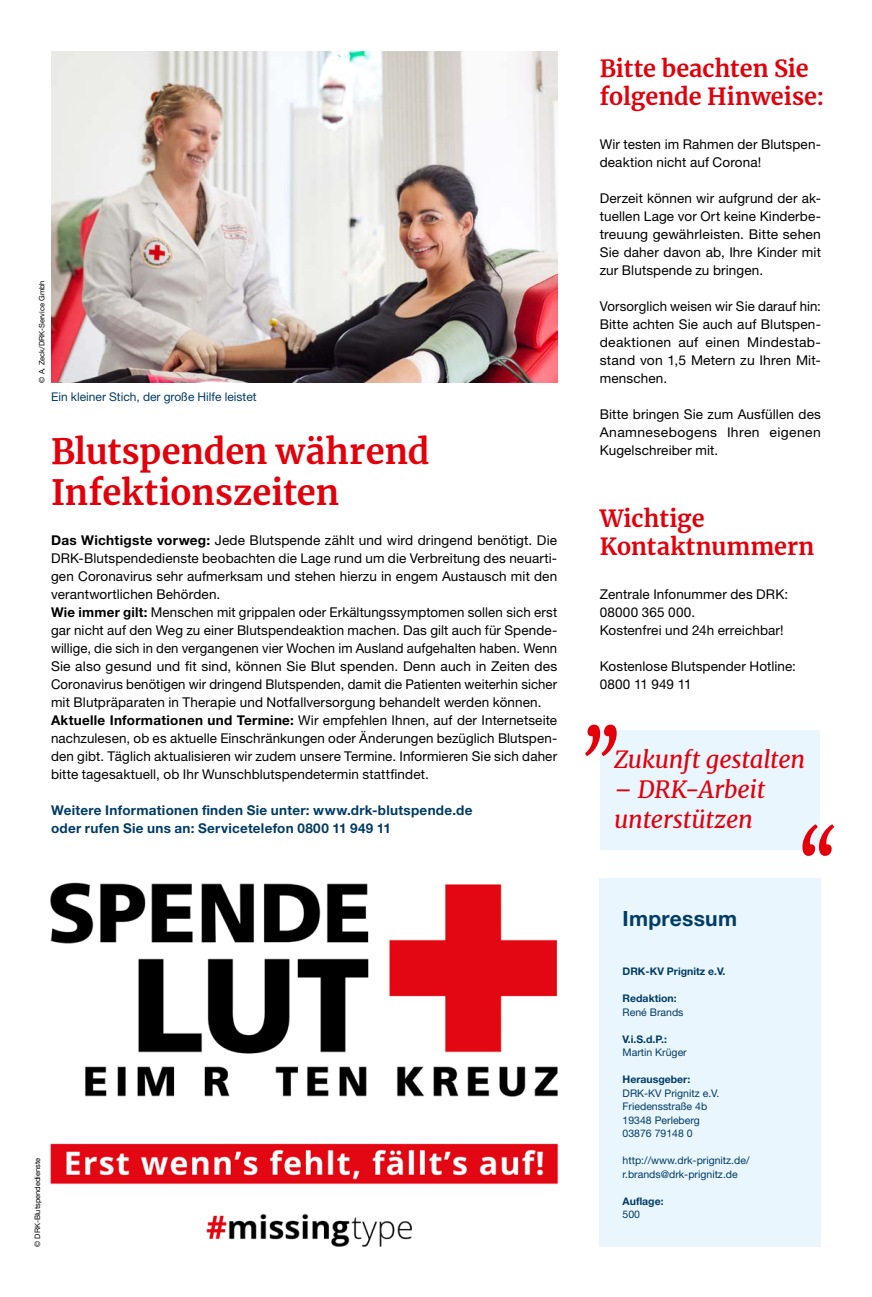
<style>
.page{position:relative;width:872px;height:1297px;background:#fff}
.page>*{position:absolute;margin:0;border:0;box-sizing:border-box;transform-origin:0 0}
.MGB_Headline_23{font:700 34.5px/40.5px "Merriweather";color:#e3000b}
.MGB_Headline3{font:italic 23.85px/29.8px "Merriweather";letter-spacing:-.01em;color:#e3000b}
.MGB_Headline_23-2{font:700 23.4px/28px "Merriweather";color:#e3000b}
.t1{font:700 21px "Helvetica Neue LT Pro";letter-spacing:.015em;color:#003c65}
.MGB_Copy{font:13.5px/18px "Helvetica Neue LT Pro";letter-spacing:.01em;color:#000;text-align:justify}
.MGB_Info{font:700 13.5px "Helvetica Neue LT Pro";letter-spacing:.02em;color:#003c65}
.MGB_BU{font:12px "Helvetica Neue LT Pro";color:#003c65}
.MGB_Impressum{font:10.5px "Helvetica Neue LT Pro";color:#003c65}
.MGB_Impressum-2{font:700 10.5px "Helvetica Neue LT Pro";color:#003c65}
.MGB_Fotocredits{font:7.5px "Helvetica Neue LT Pro";color:#000}
.s1{font-weight:700}
</style>
<div class="page">
<img style="left:50px;top:878px;width:550px;height:369px">
<div style="left:600px;top:878px;width:221px;height:369px;background:#eaf6fe"></div>
<img style="left:51px;top:51px;width:506px;height:332px">
<div style="left:600px;top:730px;width:219px;height:119px;background:#eaf6fe"></div>
<svg style="left:585px;top:725px;width:31px;height:31px"></svg>
<svg style="left:802px;top:824px;width:32px;height:32px"></svg>
<p class="MGB_Fotocredits" style="left:37px;top:383px;width:104px;rotate:-90deg">© A. Zeck/DRK-Service Gmbh</p>
<p class="MGB_BU" style="left:51px;top:389px;width:207px">Ein kleiner Stich, der große Hilfe leistet</p>
<p class="MGB_Headline_23" style="left:51px;top:430px;width:380px">Blutspenden während<br>Infektionszeiten</p>
<p class="MGB_Copy" style="left:51px;top:530px;width:507px"><span class="s1">Das Wichtigste vorweg:</span> Jede Blutspende zählt und wird dringend benötigt. Die DRK-Blutspendedienste beobachten die Lage rund um die Verbreitung des neuarti&shy;gen Coronavirus sehr aufmerksam und stehen hierzu in engem Austausch mit den verantwortlichen Behörden.</p>
<p class="MGB_Copy" style="left:51px;top:602px;width:508px"><span class="s1">Wie immer gilt:</span> Menschen mit grippalen oder Erkältungssymptomen sollen sich erst gar nicht auf den Weg zu einer Blutspendeaktion machen. Das gilt auch für Spende&shy;willige, die sich in den vergangenen vier Wochen im Ausland aufgehalten haben. Wenn Sie also gesund und fit sind, können Sie Blut spenden. Denn auch in Zeiten des Coronavirus benötigen wir dringend Blutspenden, damit die Patienten weiterhin sicher mit Blutpräparaten in Therapie und Notfallversorgung behandelt werden können.</p>
<p class="MGB_Copy" style="left:51px;top:710px;width:507px"><span class="s1">Aktuelle Informationen und Termine:</span> Wir empfehlen Ihnen, auf der Internetseite nachzulesen, ob es aktuelle Einschränkungen oder Änderungen bezüglich Blutspen&shy;den gibt. Täglich aktualisieren wir zudem unsere Termine. Informieren Sie sich daher bitte tagesaktuell, ob Ihr Wunschblutspendetermin stattfindet.</p>
<p class="MGB_Info" style="left:51px;top:801px;width:423px">Weitere Informationen finden Sie unter: www.drk-blutspende.de</p>
<p class="MGB_Info" style="left:51px;top:819px;width:341px">oder rufen Sie uns an: Servicetelefon 0800 11 949 11</p>
<p class="MGB_Fotocredits" style="left:33px;top:1247px;width:91px;rotate:-90deg">© DRK-Blutspendedienste</p>
<p class="MGB_Headline_23-2" style="left:600px;top:53px;width:226px">Bitte beachten Sie folgende Hinweise:</p>
<p class="MGB_Copy" style="left:600px;top:134px;width:223px">Wir testen im Rahmen der Blutspen&shy;deaktion nicht auf Corona!</p>
<p class="MGB_Copy" style="left:600px;top:188px;width:223px">Derzeit können wir aufgrund der ak&shy;tuellen Lage vor Ort keine Kinderbe&shy;treuung gewährleisten. Bitte sehen Sie daher davon ab, Ihre Kinder mit zur Blutspende zu bringen.</p>
<p class="MGB_Copy" style="left:600px;top:296px;width:223px">Vorsorglich weisen wir Sie darauf hin:<br>Bitte achten Sie auch auf Blutspen&shy;deaktionen auf einen Mindestab&shy;stand von 1,5 Metern zu Ihren Mit&shy;menschen.</p>
<p class="MGB_Copy" style="left:600px;top:404px;width:223px">Bitte bringen Sie zum Ausfüllen des Anamnesebogens Ihren eigenen Kugelschreiber mit.</p>
<p class="MGB_Headline_23-2" style="left:600px;top:503px;width:216px">Wichtige<br>Kontaktnummern</p>
<p class="MGB_Copy" style="left:600px;top:584px;width:190px">Zentrale Infonummer des DRK:</p>
<p class="MGB_Copy" style="left:600px;top:602px;width:97px">08000 365 000.</p>
<p class="MGB_Copy" style="left:600px;top:620px;width:185px">Kostenfrei und 24h erreichbar!</p>
<p class="MGB_Copy" style="left:600px;top:656px;width:198px">Kostenlose Blutspender Hotline:</p>
<p class="MGB_Copy" style="left:600px;top:674px;width:93px">0800 11 949 11</p>
<p class="MGB_Headline3" style="left:614px;top:744px;width:193px">Zukunft gestalten</p>
<p class="MGB_Headline3" style="left:614px;top:774px;width:153px">– DRK-Arbeit unterstützen</p>
<p class="t1" style="left:622px;top:905px;width:116px">Impressum</p>
<p class="MGB_Impressum-2" style="left:622px;top:965px;width:104px">DRK-KV Prignitz e.V.</p>
<p class="MGB_Impressum-2" style="left:622px;top:992px;width:56px">Redaktion:</p>
<p class="MGB_Impressum" style="left:622px;top:1005px;width:62px">René Brands</p>
<p class="MGB_Impressum-2" style="left:622px;top:1032px;width:46px">V.i.S.d.P.:</p>
<p class="MGB_Impressum" style="left:622px;top:1046px;width:66px">Martin Krüger</p>
<p class="MGB_Impressum-2" style="left:622px;top:1073px;width:69px">Herausgeber:</p>
<p class="MGB_Impressum" style="left:622px;top:1086px;width:98px">DRK-KV Prignitz e.V.</p>
<p class="MGB_Impressum" style="left:622px;top:1100px;width:86px">Friedensstraße 4b</p>
<p class="MGB_Impressum" style="left:622px;top:1113px;width:79px">19348 Perleberg</p>
<p class="MGB_Impressum" style="left:622px;top:1127px;width:72px">03876 79148 0</p>
<p class="MGB_Impressum" style="left:622px;top:1154px;width:128px">http://www.drk-prignitz.de/</p>
<p class="MGB_Impressum" style="left:622px;top:1167px;width:117px">r.brands@drk-prignitz.de</p>
<p class="MGB_Impressum-2" style="left:622px;top:1194px;width:43px">Auflage:</p>
<p class="MGB_Impressum" style="left:622px;top:1208px;width:19px">500</p>
</div>
